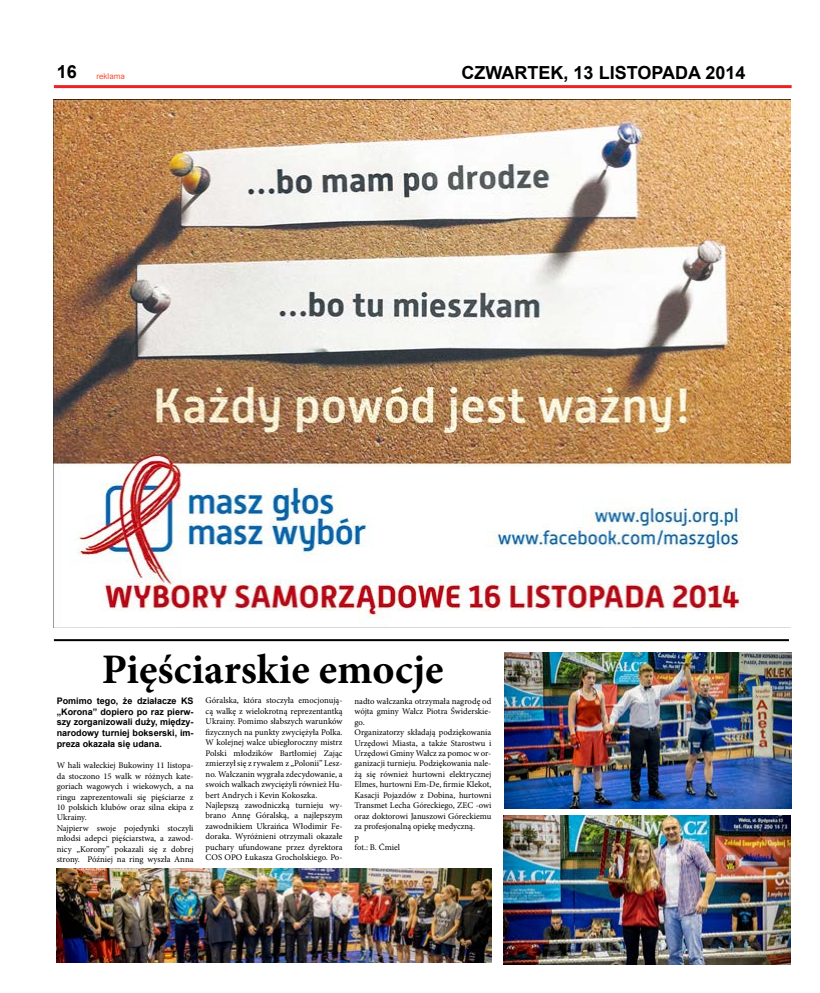
<style>
.page{position:relative;width:820px;height:993px;background:#fff}
.page>*{position:absolute;margin:0;border:0;box-sizing:border-box;transform-origin:0 0}
.t1{font:700 42px "Minion Pro";color:#000}
.t2{font:700 18px "Arial";color:#000}
.t3{font:700 9px/10.8px "Arial";color:#000;text-align:justify}
.t4{font:8.7px/10.4px "Minion Pro";color:#000}
.t5{font:8px "Arial";color:#f05135}
</style>
<div class="page">
<hr style="left:54px;top:85px;width:737px;height:3px;background:#ed2124">
<img style="left:54px;top:99px;width:735px;height:519px">
<hr style="left:54px;top:639px;width:734px;height:2px;background:#000">
<img style="left:504px;top:652px;width:287px;height:156px">
<img style="left:57px;top:868px;width:434px;height:94px">
<img style="left:503px;top:815px;width:287px;height:149px">
<h2 class="t2" style="left:57px;top:60px;width:22px">16</h2>
<p class="t5" style="left:96px;top:71px;width:30px">reklama</p>
<h2 class="t2" style="left:461px;top:60px;width:285px">CZWARTEK, 13 LISTOPADA 2014</h2>
<h1 class="t1" style="left:102px;top:639px;width:343px">Pięściarskie emocje</h1>
<p class="t3" style="left:57px;top:695px;width:138px">Pomimo tego, że działacze KS „Korona” dopiero po raz pierw&shy;szy zorganizowali duży, między&shy;narodowy turniej bokserski, im&shy;preza okazała się udana.</p>
<p class="t4" style="left:57px;top:760px;width:138px">W hali wałeckiej Bukowiny 11 listopa&shy;da stoczono 15 walk w różnych kate&shy;goriach wagowych i wiekowych, a na ringu zaprezentowali się pięściarze z 10 polskich klubów oraz silna ekipa z Ukrainy.<br>Najpierw swoje pojedynki stoczyli młodsi adepci pięściarstwa, a zawod&shy;nicy „Korony” pokazali się z dobrej strony. Później na ring wyszła Anna</p>
<p class="t4" style="left:205px;top:695px;width:138px">Góralska, która stoczyła emocjonują&shy;cą walkę z wielokrotną reprezentantką Ukrainy. Pomimo słabszych warunków fizycznych na punkty zwyciężyła Polka.<br>W kolejnej walce ubiegłoroczny mistrz Polski młodzików Bartłomiej Zając zmierzył się z rywalem z „Polonii” Lesz&shy;no. Wałczanin wygrała zdecydowanie, a swoich walkach zwyciężyli również Hu&shy;bert Andrych i Kevin Kokoszka.<br>Najlepszą zawodniczką turnieju wy&shy;brano Annę Góralską, a najlepszym zawodnikiem Ukraińca Włodimir Fe&shy;doraka. Wyróżnieni otrzymali okazałe puchary ufundowane przez dyrektora COS OPO Łukasza Grocholskiego. Po-</p>
<p class="t4" style="left:354px;top:695px;width:138px">nadto wałczanka otrzymała nagrodę od wójta gminy Wałcz Piotra Świderskie&shy;go.<br>Organizatorzy składają podziękowania<br>Urzędowi Miasta, a także Starostwu i<br>Urzędowi Gminy Wałcz za pomoc w or&shy;ganizacji turnieju. Podziękowania nale&shy;żą się również hurtowni elektrycznej<br>Elmes, hurtowni Em-De, firmie Klekot,<br>Kasacji Pojazdów z Dobina, hurtowni<br>Transmet Lecha Góreckiego, ZEC -owi oraz doktorowi Januszowi Góreckiemu za profesjonalną opiekę medyczną.<br>p<br>fot.: B. Ćmiel</p>
</div>
